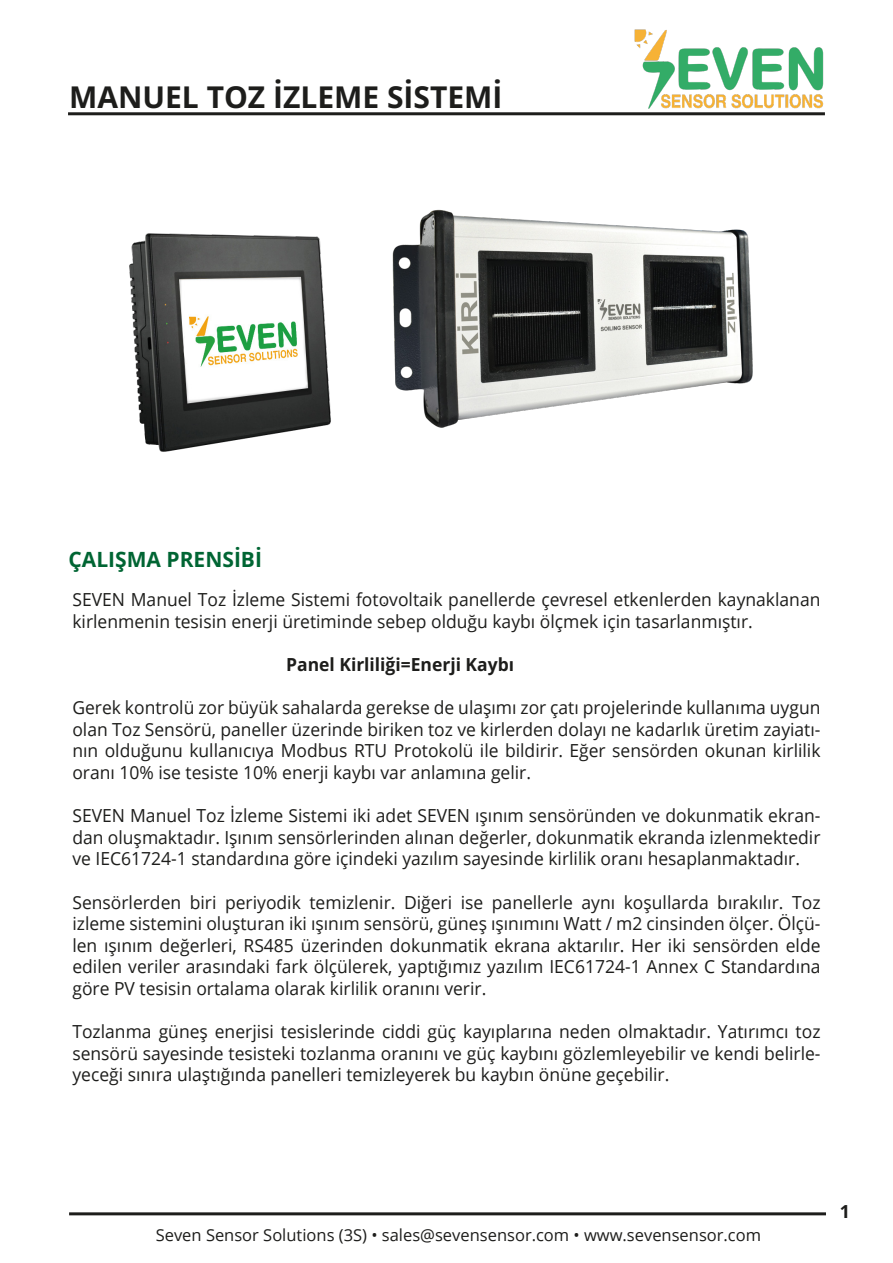
<style>
.page{position:relative;width:893px;height:1263px;background:#fff}
.page>*{position:absolute;margin:0;border:0;box-sizing:border-box;transform-origin:0 0}
.t1{font:700 30px "Open Sans";color:#1d1d1b}
.t2{font:700 21px "Open Sans";color:#006533}
.t3{font:18px/21.6px "Open Sans";color:#1d1d1b;text-align:justify}
.t4{font:700 18px "Open Sans";color:#1d1d1b}
.t5{font:16.5px "Open Sans";color:#1d1d1b}
</style>
<div class="page">
<img style="left:625px;top:29px;width:200px;height:87px">
<hr style="left:68px;top:112px;width:757px;height:3px;background:#1d1d1b">
<hr style="left:69px;top:1212px;width:757px;height:3px;background:#1d1d1b">
<img style="left:129px;top:233px;width:185px;height:219px">
<img style="left:314px;top:209px;width:439px;height:219px">
<h1 class="t1" style="left:69px;top:75px;width:435px">MANUEL TOZ İZLEME SİSTEMİ</h1>
<p class="t2" style="left:69px;top:544px;width:195px">ÇALIŞMA PRENSİBİ</p>
<p class="t3" style="left:72px;top:588px;width:750px">SEVEN Manuel Toz İzleme Sistemi fotovoltaik panellerde çevresel etkenlerden kaynaklanan kirlenmenin tesisin enerji üretiminde sebep olduğu kaybı ölçmek için tasarlanmıştır.</p>
<p class="t4" style="left:286px;top:652px;width:229px">Panel Kirliliği=Enerji Kaybı</p>
<p class="t3" style="left:72px;top:696px;width:750px">Gerek kontrolü zor büyük sahalarda gerekse de ulaşımı zor çatı projelerinde kullanıma uygun olan Toz Sensörü, paneller üzerinde biriken toz ve kirlerden dolayı ne kadarlık üretim zayiatı&shy;nın olduğunu kullanıcıya Modbus RTU Protokolü ile bildirir. Eğer sensörden okunan kirlilik oranı 10% ise tesiste 10% enerji kaybı var anlamına gelir.</p>
<p class="t3" style="left:72px;top:804px;width:750px">SEVEN Manuel Toz İzleme Sistemi iki adet SEVEN ışınım sensöründen ve dokunmatik ekran&shy;dan oluşmaktadır. Işınım sensörlerinden alınan değerler, dokunmatik ekranda izlenmektedir ve IEC61724-1 standardına göre içindeki yazılım sayesinde kirlilik oranı hesaplanmaktadır.</p>
<p class="t3" style="left:72px;top:891px;width:750px">Sensörlerden biri periyodik temizlenir. Diğeri ise panellerle aynı koşullarda bırakılır. Toz izleme sistemini oluşturan iki ışınım sensörü, güneş ışınımını Watt / m2 cinsinden ölçer. Ölçü&shy;len ışınım değerleri, RS485 üzerinden dokunmatik ekrana aktarılır. Her iki sensörden elde edilen veriler arasındaki fark ölçülerek, yaptığımız yazılım IEC61724-1 Annex C Standardına göre PV tesisin ortalama olarak kirlilik oranını verir.</p>
<p class="t3" style="left:72px;top:1020px;width:750px">Tozlanma güneş enerjisi tesislerinde ciddi güç kayıplarına neden olmaktadır. Yatırımcı toz sensörü sayesinde tesisteki tozlanma oranını ve güç kaybını gözlemleyebilir ve kendi belirle&shy;yeceği sınıra ulaştığında panelleri temizleyerek bu kaybın önüne geçebilir.</p>
<p class="t5" style="left:156px;top:1223px;width:607px">Seven Sensor Solutions (3S) • sales@sevensensor.com • www.sevensensor.com</p>
<p class="t4" style="left:840px;top:1199px;width:12px">1</p>
</div>
